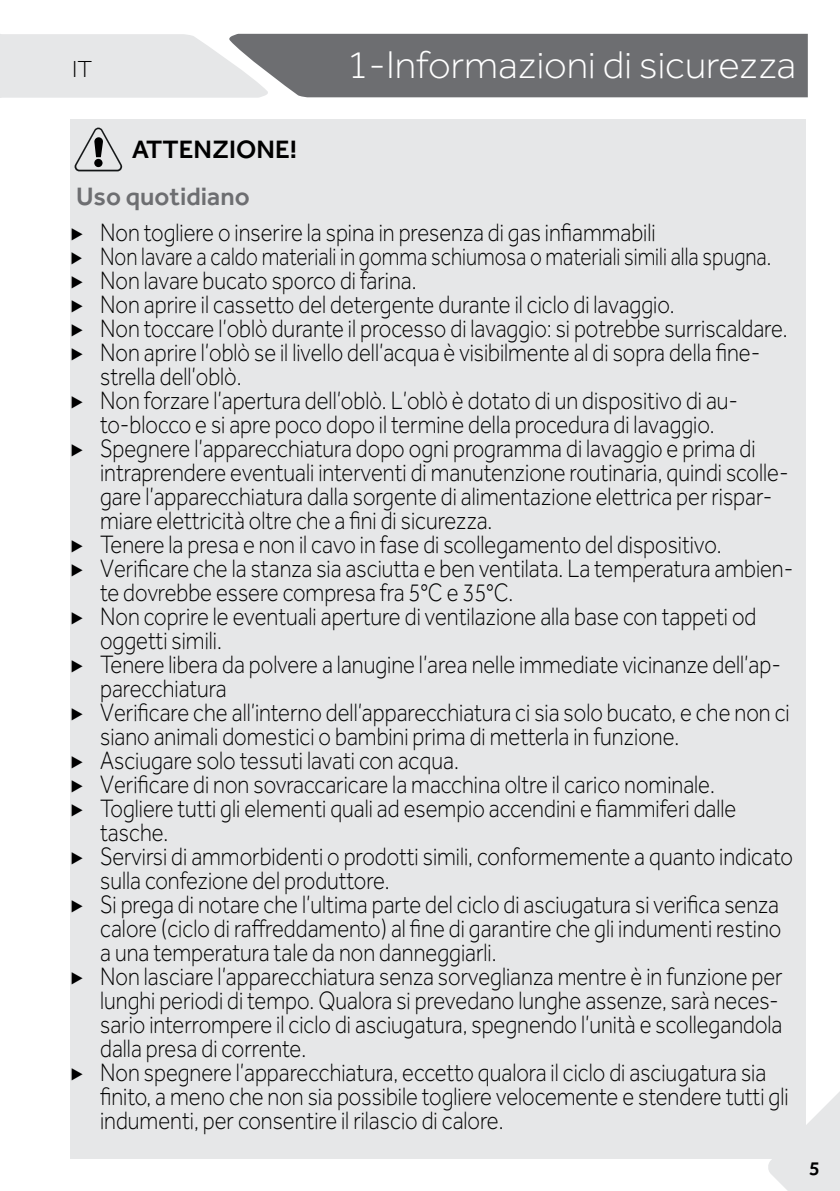
<style>
.page{position:relative;width:840px;height:1191px;background:#fff}
.page>*{position:absolute;margin:0;border:0;box-sizing:border-box;transform-origin:0 0}
.t1{font:300 40px "Effra";color:#fff}
.t2{font:300 26px/35.4px "Effra";color:#000;scale:.85 1}
.t3{font:300 26px "Effra";color:#000;scale:.8 1}
.t4{font:500 26px "Effra";color:#000}
.t5{font:300 24px "Effra";color:#000}
.t6{font:500 20px "Effra";color:#000}
.s1{font-weight:500;color:#6d6e71}
.s2{font-family:"Minion Pro";font-weight:400}
</style>
<div class="page">
<svg style="left:766px;top:1045px;width:73px;height:146px"></svg>
<svg style="left:0;top:34px;width:807px;height:64px;background:#d1d2d3"></svg>
<div style="left:302px;top:34px;width:493px;height:62px;background:#6d6e71"></div>
<div style="left:70px;top:119px;width:735px;height:1039px;background:#e6e7e8"></div>
<svg style="left:75px;top:128px;width:47px;height:43px"></svg>
<div style="left:94px;top:159px;width:8px;height:8px;background:#000;border-radius:50%"></div>
<p class="t5" style="left:72px;top:55px;width:22px">IT</p>
<h1 class="t1" style="left:346px;top:43px;width:451px">1-Informazioni di sicurezza</h1>
<p class="t4" style="left:132px;top:134px;width:166px">ATTENZIONE!</p>
<p class="t2" style="left:70px;top:179px;width:690px"><span class="s1">Uso quotidiano<br></span><span class="s2">▶</span> Non togliere o inserire la spina in presenza di gas infiammabili</p>
<p class="t3" style="left:70px;top:241px;width:877px"><span class="s2">▶</span> Non lavare a caldo materiali in gomma schiumosa o materiali simili alla spugna.</p>
<p class="t2" style="left:70px;top:262px;width:409px"><span class="s2">▶</span> Non lavare bucato sporco di farina.</p>
<p class="t2" style="left:70px;top:286px;width:712px"><span class="s2">▶</span> Non aprire il cassetto del detergente durante il ciclo di lavaggio.</p>
<p class="t2" style="left:70px;top:310px;width:845px"><span class="s2">▶</span> Non toccare l’oblò durante il processo di lavaggio: si potrebbe surriscaldare.</p>
<p class="t2" style="left:70px;top:334px;width:813px"><span class="s2">▶</span> Non aprire l’oblò se il livello dell’acqua è visibilmente al di sopra della fine-</p>
<p class="t2" style="left:100px;top:358px;width:168px">strella dell’oblò.</p>
<p class="t2" style="left:70px;top:382px;width:787px"><span class="s2">▶</span> Non forzare l’apertura dell’oblò. L’oblò è dotato di un dispositivo di au-</p>
<p class="t2" style="left:100px;top:406px;width:724px">to-blocco e si apre poco dopo il termine della procedura di lavaggio.</p>
<p class="t2" style="left:70px;top:430px;width:807px"><span class="s2">▶</span> Spegnere l’apparecchiatura dopo ogni programma di lavaggio e prima di</p>
<p class="t2" style="left:100px;top:454px;width:811px">intraprendere eventuali interventi di manutenzione routinaria, quindi scolle-</p>
<p class="t2" style="left:100px;top:478px;width:791px">gare l’apparecchiatura dalla sorgente di alimentazione elettrica per rispar-</p>
<p class="t2" style="left:100px;top:502px;width:462px">miare elettricità oltre che a fini di sicurezza.</p>
<p class="t2" style="left:70px;top:526px;width:767px"><span class="s2">▶</span> Tenere la presa e non il cavo in fase di scollegamento del dispositivo.</p>
<p class="t2" style="left:70px;top:550px;width:852px"><span class="s2">▶</span> Verificare che la stanza sia asciutta e ben ventilata. La temperatura ambien-</p>
<p class="t2" style="left:100px;top:574px;width:487px">te dovrebbe essere compresa fra 5°C e 35°C.</p>
<p class="t2" style="left:70px;top:598px;width:808px"><span class="s2">▶</span> Non coprire le eventuali aperture di ventilazione alla base con tappeti od</p>
<p class="t2" style="left:100px;top:622px;width:145px">oggetti simili.</p>
<p class="t2" style="left:70px;top:646px;width:837px"><span class="s2">▶</span> Tenere libera da polvere a lanugine l’area nelle immediate vicinanze dell’ap-</p>
<p class="t2" style="left:100px;top:670px;width:150px">parecchiatura</p>
<p class="t2" style="left:70px;top:694px;width:847px"><span class="s2">▶</span> Verificare che all’interno dell’apparecchiatura ci sia solo bucato, e che non ci</p>
<p class="t2" style="left:100px;top:718px;width:682px">siano animali domestici o bambini prima di metterla in funzione.</p>
<p class="t2" style="left:70px;top:742px;width:458px"><span class="s2">▶</span> Asciugare solo tessuti lavati con acqua.</p>
<p class="t2" style="left:70px;top:766px;width:759px"><span class="s2">▶</span> Verificare di non sovraccaricare la macchina oltre il carico nominale.</p>
<p class="t2" style="left:70px;top:790px;width:785px"><span class="s2">▶</span> Togliere tutti gli elementi quali ad esempio accendini e fiammiferi dalle</p>
<p class="t2" style="left:100px;top:814px;width:82px">tasche.</p>
<p class="t2" style="left:70px;top:838px;width:851px"><span class="s2">▶</span> Servirsi di ammorbidenti o prodotti simili, conformemente a quanto indicato</p>
<p class="t2" style="left:100px;top:862px;width:342px">sulla confezione del produttore.</p>
<p class="t2" style="left:70px;top:886px;width:835px"><span class="s2">▶</span> Si prega di notare che l’ultima parte del ciclo di asciugatura si verifica senza</p>
<p class="t2" style="left:100px;top:910px;width:802px">calore (ciclo di raffreddamento) al fine di garantire che gli indumenti restino</p>
<p class="t2" style="left:100px;top:934px;width:467px">a una temperatura tale da non danneggiarli.</p>
<p class="t2" style="left:70px;top:958px;width:839px"><span class="s2">▶</span> Non lasciare l’apparecchiatura senza sorveglianza mentre è in funzione per</p>
<p class="t2" style="left:100px;top:982px;width:799px">lunghi periodi di tempo. Qualora si prevedano lunghe assenze, sarà neces-</p>
<p class="t2" style="left:100px;top:1006px;width:803px">sario interrompere il ciclo di asciugatura, spegnendo l’unità e scollegandola</p>
<p class="t2" style="left:100px;top:1030px;width:244px">dalla presa di corrente.</p>
<p class="t2" style="left:70px;top:1054px;width:820px"><span class="s2">▶</span> Non spegnere l’apparecchiatura, eccetto qualora il ciclo di asciugatura sia</p>
<p class="t2" style="left:100px;top:1078px;width:810px">finito, a meno che non sia possibile togliere velocemente e stendere tutti gli</p>
<p class="t2" style="left:100px;top:1102px;width:476px">indumenti, per consentire il rilascio di calore.</p>
<p class="t6" style="left:808px;top:1156px;width:12px">5</p>
</div>
